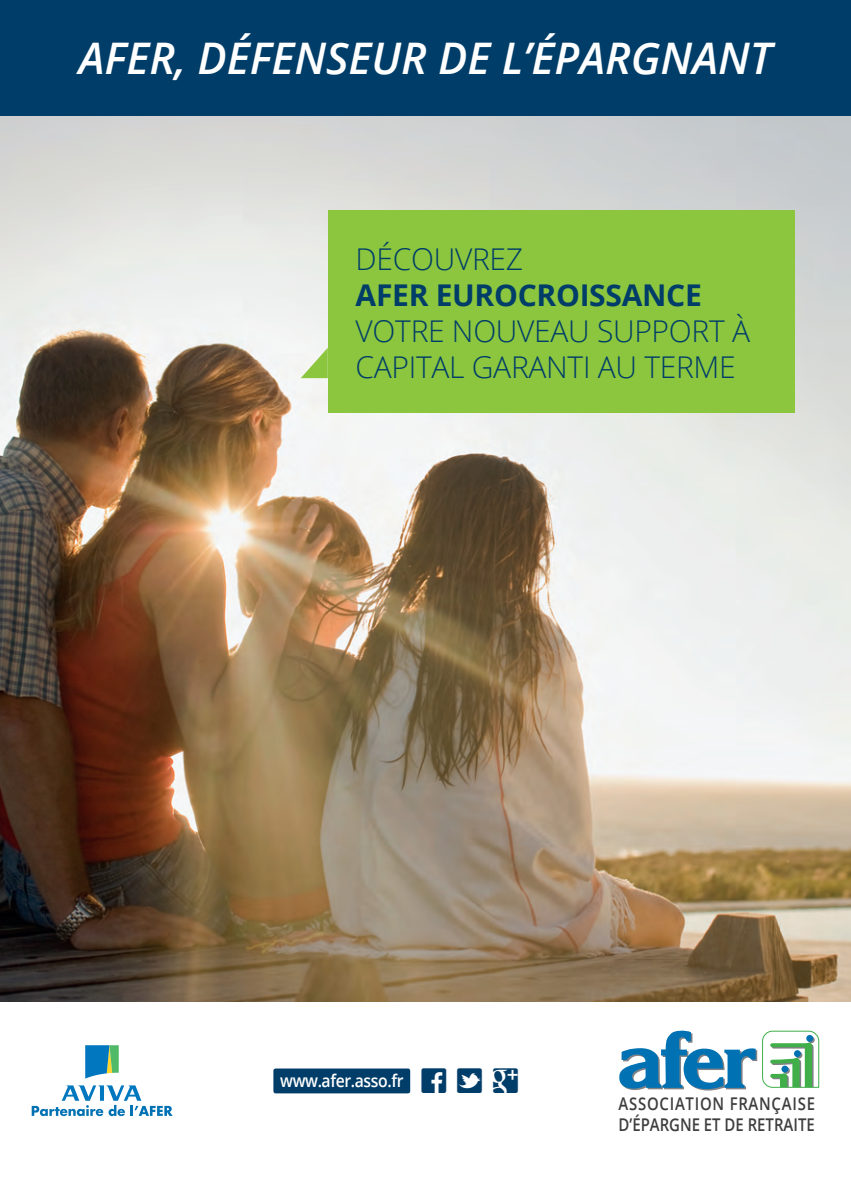
<style>
.page{position:relative;width:851px;height:1191px;background:#fff}
.page>*{position:absolute;margin:0;border:0;box-sizing:border-box;transform-origin:0 0}
.t1{font:italic 600 43.6px "Open Sans";color:#fff}
.t2{font:300 30px/36px "Open Sans";letter-spacing:-.01em;color:#003d68}
.t3{font:700 30px "Open Sans";letter-spacing:-.01em;color:#003d68}
.t4{font:600 17.6px/21px "Open Sans";letter-spacing:.05em;color:#3e3e3f;scale:.85 1}
.t5{font:600 17.6px "Open Sans";letter-spacing:-.025em;color:#fff;scale:.9 1}
.s1{font-family:"Social Icons Pro Set 1 Rounded";font-weight:400;font-size:35.8px;color:#003d68}
</style>
<div class="page">
<img style="left:0;top:115px;width:850px;height:887px">
<div style="left:328px;top:210px;width:466px;height:202px;background:#8bc63e"></div>
<svg style="left:301px;top:348px;width:27px;height:30px"></svg>
<div style="left:0;top:0;width:850px;height:115px;background:#003d68"></div>
<svg style="left:619px;top:1030px;width:200px;height:61px"></svg>
<svg style="left:32px;top:1085px;width:141px;height:31px"></svg>
<svg style="left:85px;top:1045px;width:34px;height:33px"></svg>
<div style="left:273px;top:1068px;width:137px;height:25px;background:#003d68;border-radius:2px"></div>
<h1 class="t1" style="left:79px;top:29px;width:694px">AFER, DÉFENSEUR DE L’ÉPARGNANT</h1>
<p class="t2" style="left:355px;top:241px;width:169px">DÉCOUVREZ</p>
<p class="t3" style="left:355px;top:274px;width:348px">AFER EUROCROISSANCE</p>
<p class="t2" style="left:355px;top:313px;width:396px">VOTRE NOUVEAU SUPPORT À<br>CAPITAL GARANTI AU TERME</p>
<p class="t5" style="left:280px;top:1068px;width:267px">www.afer.asso.fr <span class="s1">f T G</span></p>
<p class="t4" style="left:618px;top:1092px;width:232px">ASSOCIATION FRANÇAISE<br>D’ÉPARGNE ET DE RETRAITE</p>
</div>
